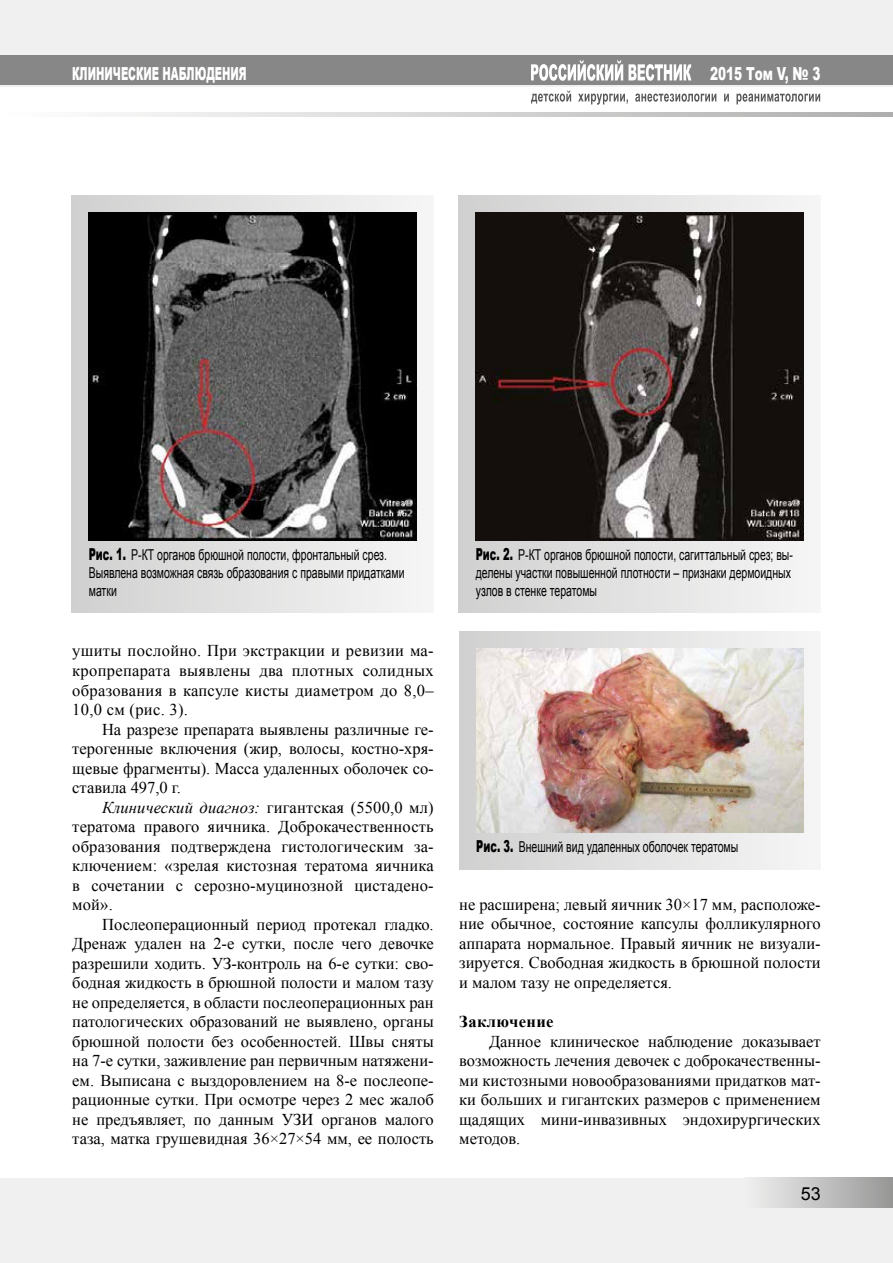
<style>
.page{position:relative;width:893px;height:1263px;background:#fff}
.page>*{position:absolute;margin:0;border:0;box-sizing:border-box;transform-origin:0 0}
.t1{font:900 18px "Arial";color:#fff;scale:.56 1}
.t2{font:900 18px "Arial";color:#fff;scale:.67 1}
.t3{font:18px "Arial";color:#000}
.t4{font:16.5px/19.5px "Times New Roman";color:#000;text-align:justify}
.t5{font:700 16.5px "Times New Roman";letter-spacing:.025em;color:#000}
.t6{font:15px/18px "Arial";color:#000;scale:.7 1}
.s1{font-weight:900;font-size:16.5px}
.s2{font-style:italic}
</style>
<div class="page">
<div style="left:0;top:1178px;width:893px;height:85px;background:#f0f0f0"></div>
<div style="left:744px;top:1178px;width:149px;height:30px;background:linear-gradient(to right,#f1f1f1,#979797)"></div>
<div style="left:0;top:0;width:893px;height:87px;background:#f0f0f0"></div>
<div style="left:0;top:55px;width:893px;height:30px;background:#878787"></div>
<svg style="left:119px;top:113px;width:774px;height:4px;background:#d2d1d1"></svg>
<svg style="left:531px;top:60px;width:160px;height:21px"></svg>
<svg style="left:531px;top:91px;width:289px;height:14px"></svg>
<div style="left:459px;top:631px;width:362px;height:238px;background:linear-gradient(to right,#d1d0d0,#f6f6f6)"></div>
<img style="left:476px;top:648px;width:328px;height:184px">
<svg style="left:72px;top:196px;width:349px;height:417px"></svg>
<img style="left:89px;top:213px;width:327px;height:327px">
<svg style="left:459px;top:196px;width:349px;height:417px"></svg>
<img style="left:476px;top:213px;width:327px;height:327px">
<p class="t1" style="left:72px;top:61px;width:313px">КЛИНИЧЕСКИЕ НАБЛЮДЕНИЯ</p>
<p class="t2" style="left:710px;top:61px;width:166px">2015 Том V, № 3</p>
<p class="t6" style="left:89px;top:546px;width:453px"><span class="s1">Рис. 1.</span> Р-КТ органов брюшной полости, фронтальный срез.<br>Выявлена возможная связь образования с правыми придатками матки</p>
<p class="t6" style="left:476px;top:546px;width:455px"><span class="s1">Рис. 2.</span> Р-КТ органов брюшной полости, сагиттальный срез; вы&shy;делены участки повышенной плотности – признаки дермоидных узлов в стенке тератомы</p>
<p class="t4" style="left:72px;top:641px;width:363px">ушиты послойно. При экстракции и ревизии ма&shy;кропрепарата выявлены два плотных солидных образования в капсуле кисты диаметром до 8,0– 10,0 см (рис. 3).</p>
<p class="t4" style="left:72px;top:719px;width:363px;text-indent:30px">На разрезе препарата выявлены различные ге&shy;терогенные включения (жир, волосы, костно-хря&shy;щевые фрагменты). Масса удаленных оболочек со&shy;ставила 497,0 г.</p>
<p class="t4" style="left:72px;top:797px;width:363px;text-indent:30px"><span class="s2">Клинический диагноз:</span> гигантская (5500,0 мл) тератома правого яичника. Доброкачественность образования подтверждена гистологическим за&shy;ключением: «зрелая кистозная тератома яичника в сочетании с серозно-муцинозной цистадено&shy;мой».</p>
<p class="t4" style="left:72px;top:914px;width:363px;text-indent:30px">Послеоперационный период протекал гладко.<br>Дренаж удален на 2‑е сутки, после чего девочке разрешили ходить. УЗ-контроль на 6‑е сутки: сво&shy;бодная жидкость в брюшной полости и малом тазу не определяется, в области послеоперационных ран патологических образований не выявлено, органы брюшной полости без особенностей. Швы сняты на 7‑е сутки, заживление ран первичным натяжени&shy;ем. Выписана с выздоровлением на 8‑е послеопе&shy;рационные сутки. При осмотре через 2 мес жалоб не предъявляет, по данным УЗИ органов малого таза, матка грушевидная 36×27×54 мм, ее полость</p>
<p class="t6" style="left:476px;top:838px;width:376px"><span class="s1">Рис. 3.</span> Внешний вид удаленных оболочек тератомы</p>
<p class="t4" style="left:459px;top:894px;width:363px">не расширена; левый яичник 30×17 мм, расположе&shy;ние обычное, состояние капсулы фолликулярного аппарата нормальное. Правый яичник не визуали&shy;зируется. Свободная жидкость в брюшной полости и малом тазу не определяется.</p>
<p class="t5" style="left:459px;top:1010px;width:96px">Заключение</p>
<p class="t4" style="left:459px;top:1031px;width:363px;text-indent:30px">Данное клиническое наблюдение доказывает возможность лечения девочек с доброкачественны&shy;ми кистозными новообразованиями придатков мат&shy;ки больших и гигантских размеров с применением щадящих мини-инвазивных эндохирургических методов.</p>
<p class="t3" style="left:801px;top:1181px;width:22px">53</p>
</div>
